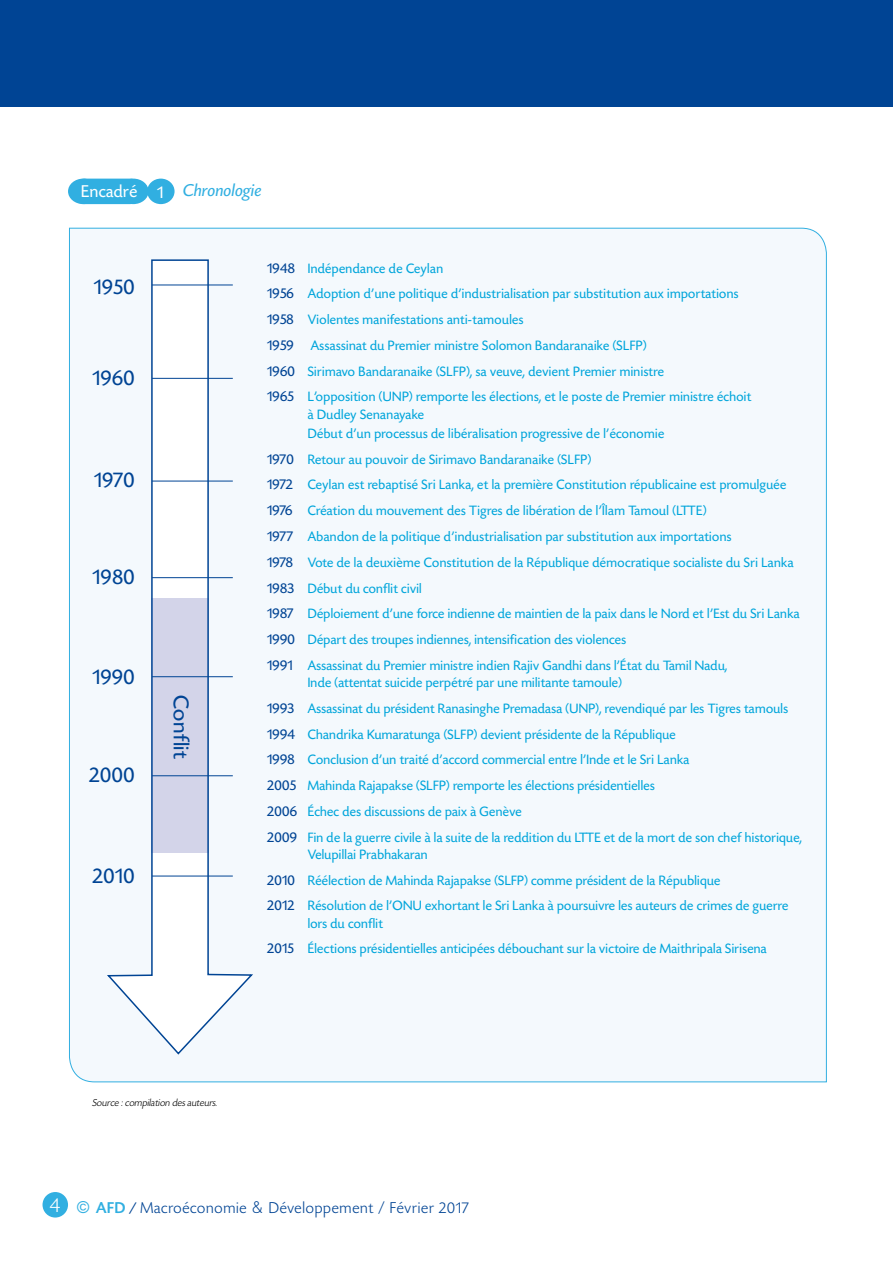
<style>
.page{position:relative;width:893px;height:1263px;background:#fff}
.page>*{position:absolute;margin:0;border:0;box-sizing:border-box;transform-origin:0 0}
.t1{font:22.5px "Today SH";letter-spacing:.03em;color:#004494}
.t2{font:22.5px "Today SH";letter-spacing:.03em;color:#004494;scale:1.07 1}
.t3{font:italic 18px "Today SH";letter-spacing:.01em;color:#31afe1;scale:1.1 1}
.Normal_e{font:18px "Today SH";letter-spacing:.025em;color:#fff}
.t4{font:300 16.5px "Today SH";letter-spacing:.05em;color:#004494}
.t5{font:14.25px/17.2px "Today SH";letter-spacing:.025em;color:#00a5db}
.t6{font:italic 300 10.5px "Today SH";color:#000}
.s1{font-size:15px;color:#004494}
.s2{font-size:21.3px;color:#fff}
.s3{font-family:"Gill Sans";font-weight:400;color:#31afe1}
.s4{font-weight:500;color:#31afe1}
.s5{font-weight:400;font-style:italic;font-size:15px}
.s6{font-family:"DIN"}
</style>
<div class="page">
<div style="left:43px;top:1192px;width:25px;height:25px;background:#31afe1;border-radius:50%"></div>
<div style="left:0;top:0;width:893px;height:106px;background:#004494"></div>
<div style="left:74px;top:179px;width:67px;height:25px;background:#31afe1;border-radius:11px"></div>
<div style="left:68px;top:179px;width:31px;height:25px;background:#31afe1;border-radius:50%"></div>
<div style="left:118px;top:179px;width:31px;height:25px;background:#31afe1;border-radius:50%"></div>
<div style="left:147px;top:179px;width:28px;height:25px;background:#31afe1;border-radius:50%"></div>
<div style="left:69px;top:227px;width:758px;height:856px;background:#f4f9fd"></div>
<svg style="left:105px;top:259px;width:150px;height:797px"></svg>
<hr style="left:152px;top:676px;width:81px;height:1px;background:#004494">
<hr style="left:152px;top:285px;width:81px;height:1px;background:#004494">
<hr style="left:152px;top:378px;width:81px;height:1px;background:#004494">
<hr style="left:152px;top:481px;width:81px;height:1px;background:#004494">
<hr style="left:152px;top:577px;width:81px;height:1px;background:#004494">
<hr style="left:152px;top:775px;width:81px;height:1px;background:#004494">
<hr style="left:152px;top:876px;width:81px;height:1px;background:#004494">
<p class="Normal_e" style="left:81px;top:182px;width:57px">Encadré</p>
<p class="Normal_e" style="left:157px;top:182px;width:8px">1</p>
<p class="t3" style="left:183px;top:181px;width:73px">Chronologie</p>
<p class="t1" style="left:94px;top:275px;width:42px">1950</p>
<p class="t1" style="left:92px;top:366px;width:44px">1960</p>
<p class="t1" style="left:94px;top:468px;width:42px">1970</p>
<p class="t1" style="left:93px;top:565px;width:44px">1980</p>
<p class="t1" style="left:93px;top:665px;width:44px">1990</p>
<p class="t1" style="left:89px;top:763px;width:47px">2000</p>
<p class="t1" style="left:92px;top:864px;width:44px">2010</p>
<p class="t2" style="left:193px;top:695px;width:62px;rotate:90deg">Conflit</p>
<p class="t5" style="left:267px;top:260px;width:177px"><span class="s1">1948</span> Indépendance de Ceylan</p>
<p class="t5" style="left:267px;top:286px;width:473px"><span class="s1">1956</span> Adoption d’une politique d’industrialisation par substitution aux importations</p>
<p class="t5" style="left:267px;top:311px;width:258px"><span class="s1">1958</span> Violentes manifestations anti-tamoules</p>
<p class="t5" style="left:267px;top:337px;width:381px"><span class="s1">1959</span> Assassinat du Premier ministre Solomon Bandaranaike (SLFP)</p>
<p class="t5" style="left:267px;top:363px;width:398px"><span class="s1">1960</span> Sirimavo Bandaranaike (SLFP), sa veuve, devient Premier ministre</p>
<p class="t5" style="left:308px;top:389px;width:445px;text-indent:-40px"><span class="s1">1965</span> L’opposition (UNP) remporte les élections, et le poste de Premier ministre échoit à Dudley Senanayake</p>
<p class="t5" style="left:308px;top:425px;width:358px">Début d’un processus de libéralisation progressive de l’économie</p>
<p class="t5" style="left:267px;top:451px;width:325px"><span class="s1">1970</span> Retour au pouvoir de Sirimavo Bandaranaike (SLFP)</p>
<p class="t5" style="left:267px;top:477px;width:521px"><span class="s1">1972</span> Ceylan est rebaptisé Sri Lanka, et la première Constitution républicaine est promulguée</p>
<p class="t5" style="left:267px;top:502px;width:441px"><span class="s1">1976</span> Création du mouvement des Tigres de libération de l’Îlam Tamoul (LTTE)</p>
<p class="t5" style="left:267px;top:528px;width:466px"><span class="s1">1977</span> Abandon de la politique d’industrialisation par substitution aux importations</p>
<p class="t5" style="left:267px;top:554px;width:528px"><span class="s1">1978</span> Vote de la deuxième Constitution de la République démocratique socialiste du Sri Lanka</p>
<p class="t5" style="left:267px;top:580px;width:156px"><span class="s1">1983</span> Début du conflit civil</p>
<p class="t5" style="left:267px;top:605px;width:534px"><span class="s1">1987</span> Déploiement d’une force indienne de maintien de la paix dans le Nord et l’Est du Sri Lanka</p>
<p class="t5" style="left:267px;top:631px;width:360px"><span class="s1">1990</span> Départ des troupes indiennes, intensification des violences</p>
<p class="t5" style="left:308px;top:657px;width:421px;text-indent:-40px"><span class="s1">1991</span> Assassinat du Premier ministre indien Rajiv Gandhi dans l’État du Tamil Nadu,<br>Inde (attentat suicide perpétré par une militante tamoule)</p>
<p class="t5" style="left:267px;top:700px;width:522px"><span class="s1">1993</span> Assassinat du président Ranasinghe Premadasa (UNP), revendiqué par les Tigres tamouls</p>
<p class="t5" style="left:267px;top:726px;width:410px"><span class="s1">1994</span> Chandrika Kumaratunga (SLFP) devient présidente de la République</p>
<p class="t5" style="left:267px;top:752px;width:424px"><span class="s1">1998</span> Conclusion d’un traité d’accord commercial entre l’Inde et le Sri Lanka</p>
<p class="t5" style="left:267px;top:777px;width:389px"><span class="s1">2005</span> Mahinda Rajapakse (SLFP) remporte les élections présidentielles</p>
<p class="t5" style="left:267px;top:803px;width:256px"><span class="s1">2006</span> Échec des discussions de paix à Genève</p>
<p class="t5" style="left:308px;top:829px;width:496px;text-indent:-40px"><span class="s1">2009</span> Fin de la guerre civile à la suite de la reddition du LTTE et de la mort de son chef historique,<br>Velupillai Prabhakaran</p>
<p class="t5" style="left:267px;top:872px;width:455px"><span class="s1">2010</span> Réélection de Mahinda Rajapakse (SLFP) comme président de la République</p>
<p class="t5" style="left:308px;top:898px;width:482px;text-indent:-40px"><span class="s1">2012</span> Résolution de l’ONU exhortant le Sri Lanka à poursuivre les auteurs de crimes de guerre lors du conflit</p>
<p class="t5" style="left:267px;top:941px;width:501px"><span class="s1">2015</span> Élections présidentielles anticipées débouchant sur la victoire de Maithripala Sirisena</p>
<p class="t6" style="left:92px;top:1097px;width:128px">Source :compilation desauteurs.</p>
<p class="t4" style="left:50px;top:1199px;width:421px"><span class="s2">4</span> <span class="s3">©</span> <span class="s4">AFD</span> <span class="s5">/</span> Macroéconomie <span class="s6">&amp;</span> Développement / Février 2017</p>
</div>
